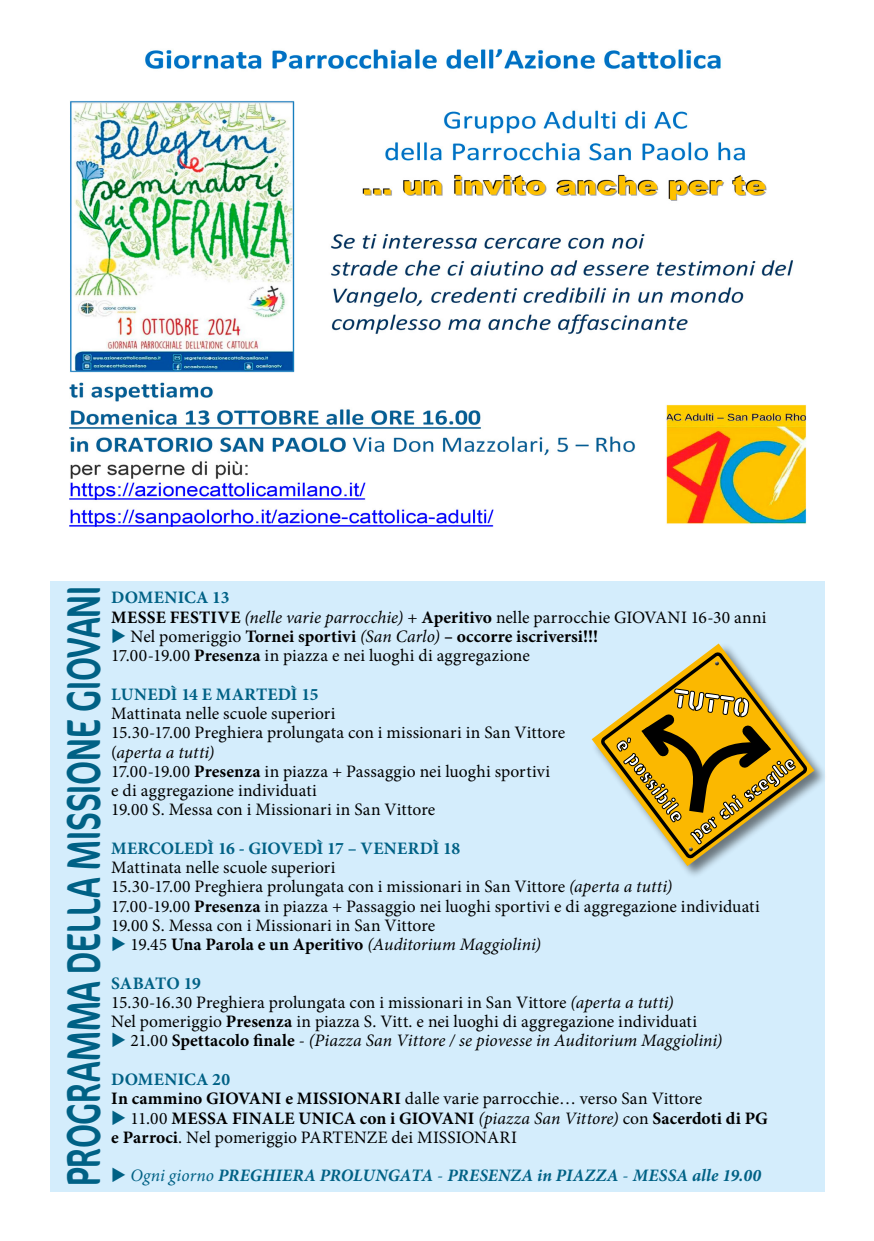
<style>
.page{position:relative;width:874px;height:1241px;background:#fff}
.page>*{position:absolute;margin:0;border:0;box-sizing:border-box;transform-origin:0 0}
.t1{font:47.77px "Cocon Pro";color:#006185;scale:.69 1}
.t2{font:17.5px/19.2px "Minion Pro";letter-spacing:.005em;color:#000}
.t3{font:italic 17.5px "Minion Pro";color:#000}
.t4{font:700 17.5px/19.2px "Minion Pro";letter-spacing:.01em;color:#000}
.t5{font:italic 700 17.5px "Minion Pro";letter-spacing:.01em;color:#006185}
.t6{font:700 17.5px "Minion Pro";letter-spacing:.01em;color:#006185}
.s1{font-weight:700;color:#006185}
.s2{font-weight:700}
.s3{font-style:italic}
.s4{color:#006185}
.s5{font-style:normal}
.s6{font-weight:700;font-style:normal}
.s7{font-weight:400}
.s8{font-weight:400;font-style:italic}
.s9{font-weight:400;font-style:normal}
</style>
<div class="page">
<div style="left:50px;top:580px;width:773px;height:610px;background:#d4edfc"></div>
<div style="left:590px;top:642px;width:237px;height:237px;background:#000;opacity:.5"></div>
<svg style="left:591px;top:643px;width:223px;height:223px"></svg>
<svg style="left:599px;top:649px;width:210px;height:212px"></svg>
<svg style="left:616px;top:688px;width:179px;height:166px"></svg>
<img style="left:69px;top:49px;width:738px;height:478px">
<h1 class="t1" style="left:52px;top:1186px;width:871px;rotate:-90deg">PROGRAMMA DELLA MISSIONE GIOVANI</h1>
<p class="t2" style="left:111px;top:588px;width:656px"><span class="s1">DOMENICA 13<br></span><span class="s2">MESSE FESTIVE</span> <span class="s3">(nelle varie parrocchie)</span> + <span class="s2">Aperitivo</span> nelle parrocchie GIOVANI 16-30 anni</p>
<p class="t2" style="left:111px;top:626px;width:488px"><span class="s4">◆</span> Nel pomeriggio <span class="s2">Tornei sportivi</span> <span class="s3">(San Carlo)</span> <span class="s2">– occorre iscriversi!!!<br></span>17.00-19.00 <span class="s2">Presenza</span> in piazza e nei luoghi di aggregazione</p>
<p class="t6" style="left:111px;top:681px;width:209px">LUNEDÌ 14 E MARTEDÌ 15</p>
<p class="t2" style="left:111px;top:703px;width:455px">Mattinata nelle scuole superiori<br>15.30-17.00 Preghiera prolungata con i missionari in San Vittore (<span class="s3">aperta a tutti)<br></span>17.00-19.00 <span class="s2">Presenza</span> in piazza + Passaggio nei luoghi sportivi<br>e di aggregazione individuati<br>19.00 S. Messa con i Missionari in San Vittore</p>
<p class="t6" style="left:111px;top:835px;width:350px">MERCOLEDÌ 16 - GIOVEDÌ 17 – VENERDÌ 18</p>
<p class="t2" style="left:111px;top:857px;width:649px">Mattinata nelle scuole superiori<br>15.30-17.00 Preghiera prolungata con i missionari in San Vittore <span class="s3">(aperta a tutti)<br></span>17.00-19.00 <span class="s2">Presenza</span> in piazza + Passaggio nei luoghi sportivi e di aggregazione individuati 19.00 S. Messa con i Missionari in San Vittore</p>
<p class="t3" style="left:111px;top:932px;width:431px"><span class="s4">◆</span> <span class="s5">19.45</span> <span class="s6">Una Parola e un Aperitivo</span> (Auditorium Maggiolini)</p>
<p class="t2" style="left:111px;top:973px;width:587px"><span class="s1">SABATO 19<br></span>15.30-16.30 Preghiera prolungata con i missionari in San Vittore <span class="s3">(aperta a tutti)<br></span>Nel pomeriggio <span class="s2">Presenza</span> in piazza S. Vitt. e nei luoghi di aggregazione individuati</p>
<p class="t3" style="left:111px;top:1028px;width:612px"><span class="s4">◆</span> <span class="s5">21.00</span> <span class="s6">Spettacolo finale</span> <span class="s5">-</span> (Piazza San Vittore / se piovesse in Auditorium Maggiolini)</p>
<p class="t2" style="left:111px;top:1069px;width:592px"><span class="s1">DOMENICA 20<br></span><span class="s2">In cammino GIOVANI e MISSIONARI</span> dalle varie parrocchie… verso San Vittore</p>
<p class="t4" style="left:111px;top:1107px;width:658px"><span class="s4">◆</span> <span class="s7">11.00</span> MESSA FINALE UNICA con i GIOVANI <span class="s8">(piazza San Vittore)</span> <span class="s7">con</span> Sacerdoti di PG e Parroci<span class="s7">. Nel pomeriggio PARTENZE dei MISSIONARI</span></p>
<p class="t5" style="left:111px;top:1162px;width:651px">◆ <span class="s7">Ogni giorno</span> PREGHIERA PROLUNGATA <span class="s9">-</span> PRESENZA in PIAZZA <span class="s9">-</span> MESSA alle 19.00</p>
</div>
